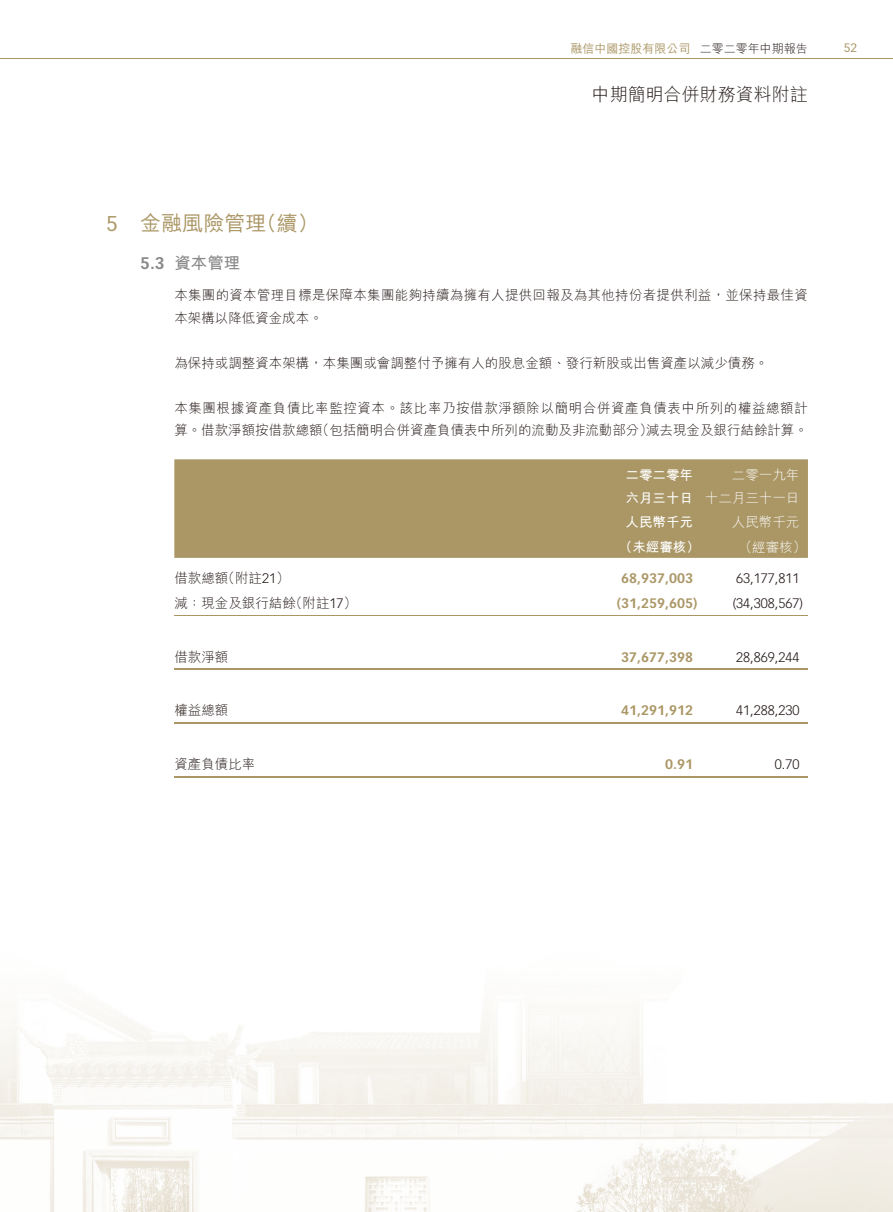
<style>
.page{position:relative;width:893px;height:1212px;background:#fff}
.page>*{position:absolute;margin:0;border:0;box-sizing:border-box;transform-origin:0 0}
.t1{font:21px "M Hei HK Medium E Ten B5 H";color:#ab9766}
.t2{font:18px "M Hei HK Light E Ten B5 H";color:#231916}
.t3{font:16.5px "M Hei HK Bold E Ten B5 H";color:#898989}
.t4{font:13.5px/22.5px "M Hei HK Light E Ten B5 H";letter-spacing:.045em;color:#231916}
.t5{font:13.5px "M Hei HK Light E Ten B5 H";color:#231916}
.t6{font:13.5px/22.5px "M Hei HK Light E Ten B5 H";letter-spacing:.02em;color:#231916}
.t7{font:700 13.5px "Vectora LT Std";color:#ab9766}
.t8{font:300 13.5px "Vectora LT Std";color:#231916}
.t9{font:13.5px/22.5px "M Hei HK Light E Ten B5 H";color:#fff;text-align:right}
.t10{font:13.5px/22.5px "M Hei HK Bold E Ten B5 H";color:#fff}
.t11{font:12px "M Hei HK Medium E Ten B5 H";color:#ab9766}
.t12{font:12px "Vectora LT Std";color:#ab9766}
.s1{font-family:"M Hei HK Light E Ten B5 H";color:#231916}
.s2{font-family:"Vectora LT Std"}
.s3{font-family:"Vectora LT Std";font-weight:700}
.s4{font-family:"Vectora LT Std";font-weight:300}
</style>
<div class="page">
<img style="left:0;top:1006px;width:893px;height:206px">
<hr style="left:0;top:58px;width:893px;height:1px;background:#ab9766">
<div style="left:174px;top:459px;width:634px;height:99px;background:#ab9766"></div>
<hr style="left:174px;top:615px;width:421px;height:1px;background:#ab9766">
<hr style="left:595px;top:615px;width:107px;height:1px;background:#ab9766">
<hr style="left:702px;top:615px;width:106px;height:1px;background:#ab9766">
<hr style="left:174px;top:668px;width:421px;height:2px;background:#ab9766">
<hr style="left:595px;top:668px;width:107px;height:2px;background:#ab9766">
<hr style="left:702px;top:668px;width:106px;height:2px;background:#ab9766">
<hr style="left:174px;top:722px;width:421px;height:2px;background:#ab9766">
<hr style="left:595px;top:722px;width:107px;height:2px;background:#ab9766">
<hr style="left:702px;top:722px;width:106px;height:2px;background:#ab9766">
<hr style="left:174px;top:776px;width:421px;height:1px;background:#ab9766">
<hr style="left:595px;top:776px;width:107px;height:1px;background:#ab9766">
<hr style="left:702px;top:776px;width:106px;height:1px;background:#ab9766">
<p class="t11" style="left:571px;top:44px;width:239px">融信中國控股有限公司 <span class="s1">二零二零年中期報告</span></p>
<p class="t12" style="left:844px;top:42px;width:15px">52</p>
<h2 class="t2" style="left:592px;top:88px;width:218px">中期簡明合併財務資料附註</h2>
<h1 class="t1" style="left:106px;top:216px;width:214px"><span class="s2">5</span> 金融風險管理（續）</h1>
<p class="t3" style="left:140px;top:256px;width:102px"><span class="s3">5.3</span> 資本管理</p>
<p class="t6" style="left:174px;top:286px;width:635px">本集團的資本管理目標是保障本集團能夠持續為擁有人提供回報及為其他持份者提供利益，並保持最佳資本架構以降低資金成本。</p>
<p class="t5" style="left:174px;top:357px;width:595px">為保持或調整資本架構，本集團或會調整付予擁有人的股息金額、發行新股或出售資產以減少債務。</p>
<p class="t4" style="left:174px;top:398px;width:635px">本集團根據資產負債比率監控資本。該比率乃按借款淨額除以簡明合併資產負債表中所列的權益總額計算。借款淨額按借款總額（包括簡明合併資產負債表中所列的流動及非流動部分）減去現金及銀行結餘計算。</p>
<p class="t10" style="left:626px;top:466px;width:69px">二零二零年六月三十日</p>
<p class="t9" style="left:705px;top:466px;width:96px">二零一九年<br>十二月三十一日</p>
<p class="t10" style="left:626px;top:513px;width:69px">人民幣千元</p>
<p class="t9" style="left:732px;top:513px;width:69px">人民幣千元</p>
<p class="t10" style="left:619px;top:537px;width:82px">（未經審核）</p>
<p class="t9" style="left:739px;top:537px;width:69px">（經審核）</p>
<p class="t5" style="left:174px;top:573px;width:117px">借款總額（附註<span class="s4">21</span>）</p>
<p class="t7" style="left:621px;top:572px;width:73px">68,937,003</p>
<p class="t8" style="left:736px;top:572px;width:65px">63,177,811</p>
<p class="t5" style="left:174px;top:598px;width:184px">減：現金及銀行結餘（附註<span class="s4">17</span>）</p>
<p class="t7" style="left:617px;top:596px;width:82px">(31,259,605)</p>
<p class="t8" style="left:733px;top:596px;width:72px">(34,308,567)</p>
<p class="t5" style="left:174px;top:651px;width:55px">借款淨額</p>
<p class="t7" style="left:621px;top:650px;width:73px">37,677,398</p>
<p class="t8" style="left:736px;top:650px;width:65px">28,869,244</p>
<p class="t5" style="left:174px;top:705px;width:55px">權益總額</p>
<p class="t7" style="left:621px;top:704px;width:73px">41,291,912</p>
<p class="t8" style="left:736px;top:704px;width:65px">41,288,230</p>
<p class="t5" style="left:174px;top:759px;width:82px">資產負債比率</p>
<p class="t7" style="left:665px;top:758px;width:29px">0.91</p>
<p class="t8" style="left:775px;top:758px;width:26px">0.70</p>
</div>
